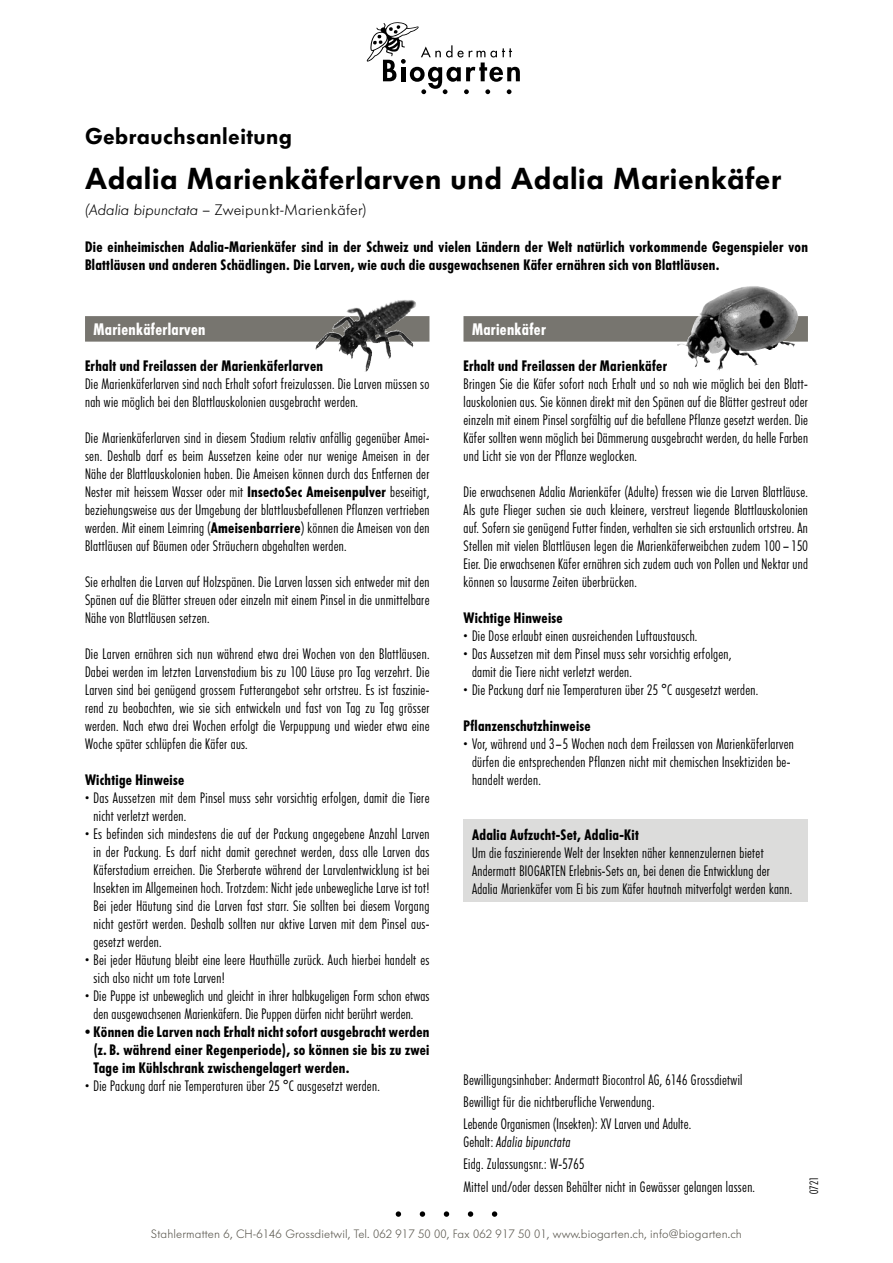
<style>
.page{position:relative;width:893px;height:1263px;background:#fff}
.page>*{position:absolute;margin:0;border:0;box-sizing:border-box;transform-origin:0 0}
.t1{font:600 30px "Futura BQ";letter-spacing:.02em;color:#000}
.t2{font:600 22.5px "Futura BQ";letter-spacing:.02em;color:#000}
.t3{font:700 condensed 16.5px "Futura BQ";letter-spacing:.02em;color:#fff}
.t4{font:300 condensed 15px/18px "Futura BQ";letter-spacing:.02em;color:#000}
.t5{font:700 condensed 15px/18px "Futura BQ";letter-spacing:.02em;color:#000;text-align:justify}
.t6{font:300 15px "Futura BQ";letter-spacing:.02em;color:#000}
.t7{font:300 12px "Futura BQ";letter-spacing:.01em;color:#57544b}
.t8{font:300 condensed 12px "Futura BQ";color:#000}
.s1{font-style:italic}
.s2{font-weight:700}
</style>
<div class="page">
<svg style="left:492px;top:1211px;width:5px;height:6px"></svg>
<svg style="left:468px;top:1211px;width:5px;height:6px"></svg>
<svg style="left:444px;top:1211px;width:5px;height:6px"></svg>
<svg style="left:420px;top:1211px;width:5px;height:6px"></svg>
<svg style="left:396px;top:1211px;width:5px;height:6px"></svg>
<svg style="left:367px;top:22px;width:153px;height:72px"></svg>
<div style="left:85px;top:316px;width:344px;height:26px;background:#77756f"></div>
<div style="left:463px;top:316px;width:345px;height:26px;background:#77756f"></div>
<div style="left:463px;top:820px;width:345px;height:82px;background:#dcdcdb"></div>
<img style="left:677px;top:286px;width:72px;height:81px">
<img style="left:346px;top:300px;width:59px;height:21px">
<h2 class="t2" style="left:85px;top:122px;width:208px">Gebrauchsanleitung</h2>
<h1 class="t1" style="left:85px;top:159px;width:698px">Adalia Marienkäferlarven und Adalia Marienkäfer</h1>
<p class="t6" style="left:85px;top:201px;width:282px"><span class="s1">(Adalia bipunctata</span> – Zweipunkt-Marienkäfer)</p>
<p class="t5" style="left:85px;top:238px;width:724px">Die einheimischen Adalia-Marienkäfer sind in der Schweiz und vielen Ländern der Welt natürlich vorkommende Gegenspieler von<br>Blattläusen und anderen Schädlingen. Die Larven, wie auch die ausgewachsenen Käfer ernähren sich von Blattläusen.</p>
<p class="t3" style="left:94px;top:319px;width:113px">Marienkäferlarven</p>
<p class="t5" style="left:85px;top:357px;width:240px">Erhalt und Freilassen der Marienkäferlarven</p>
<p class="t4" style="left:85px;top:375px;width:346px">Die Marienkäferlarven sind nach Erhalt sofort freizulassen. Die Larven müssen so nah wie möglich bei den Blattlauskolonien ausgebracht werden.</p>
<p class="t4" style="left:85px;top:429px;width:346px;text-align:justify">Die Marienkäferlarven sind in diesem Stadium relativ anfällig gegenüber Amei&shy;sen. Deshalb darf es beim Aussetzen keine oder nur wenige Ameisen in der Nähe der Blattlauskolonien haben. Die Ameisen können durch das Entfernen der Nester mit heissem Wasser oder mit <span class="s2">InsectoSec Ameisenpulver</span> beseitigt, beziehungsweise aus der Umgebung der blattlausbefallenen Pflanzen vertrieben werden. Mit einem Leimring (<span class="s2">Ameisenbarriere</span>) können die Ameisen von den Blattläusen auf Bäumen oder Sträuchern abgehalten werden.</p>
<p class="t4" style="left:85px;top:573px;width:346px;text-align:justify">Sie erhalten die Larven auf Holzspänen. Die Larven lassen sich entweder mit den Spänen auf die Blätter streuen oder einzeln mit einem Pinsel in die unmittelbare Nähe von Blattläusen setzen.</p>
<p class="t4" style="left:85px;top:645px;width:346px;text-align:justify">Die Larven ernähren sich nun während etwa drei Wochen von den Blattläusen.<br>Dabei werden im letzten Larvenstadium bis zu 100 Läuse pro Tag verzehrt. Die Larven sind bei genügend grossem Futterangebot sehr ortstreu. Es ist faszinie&shy;rend zu beobachten, wie sie sich entwickeln und fast von Tag zu Tag grösser werden. Nach etwa drei Wochen erfolgt die Verpuppung und wieder etwa eine Woche später schlüpfen die Käfer aus.</p>
<p class="t5" style="left:85px;top:771px;width:101px">Wichtige Hinweise</p>
<p class="t4" style="left:94px;top:789px;width:337px;text-indent:-9px">• Das Aussetzen mit dem Pinsel muss sehr vorsichtig erfolgen, damit die Tiere nicht verletzt werden.</p>
<p class="t4" style="left:94px;top:825px;width:337px;text-align:justify;text-indent:-9px">• Es befinden sich mindestens die auf der Packung angegebene Anzahl Larven in der Packung. Es darf nicht damit gerechnet werden, dass alle Larven das Käferstadium erreichen. Die Sterberate während der Larvalentwicklung ist bei Insekten im Allgemeinen hoch. Trotzdem: Nicht jede unbewegliche Larve ist tot!<br>Bei jeder Häutung sind die Larven fast starr. Sie sollten bei diesem Vorgang nicht gestört werden. Deshalb sollten nur aktive Larven mit dem Pinsel aus&shy;gesetzt werden.</p>
<p class="t4" style="left:94px;top:951px;width:337px;text-indent:-9px">• Bei jeder Häutung bleibt eine leere Hauthülle zurück. Auch hierbei handelt es sich also nicht um tote Larven!</p>
<p class="t4" style="left:85px;top:987px;width:346px;text-align:center">• Die Puppe ist unbeweglich und gleicht in ihrer halbkugeligen Form schon etwas den ausgewachsenen Marienkäfern. Die Puppen dürfen nicht berührt werden.</p>
<p class="t5" style="left:94px;top:1023px;width:337px;text-indent:-9px">• Können die Larven nach Erhalt nicht sofort ausgebracht werden (z. B. während einer Regenperiode), so können sie bis zu zwei Tage im Kühlschrank zwischengelagert werden.</p>
<p class="t4" style="left:85px;top:1077px;width:296px">• Die Packung darf nie Temperaturen über 25 °C ausgesetzt werden.</p>
<p class="t3" style="left:472px;top:319px;width:75px">Marienkäfer</p>
<p class="t5" style="left:463px;top:357px;width:205px">Erhalt und Freilassen der Marienkäfer</p>
<p class="t4" style="left:463px;top:375px;width:346px;text-align:justify">Bringen Sie die Käfer sofort nach Erhalt und so nah wie möglich bei den Blatt&shy;lauskolonien aus. Sie können direkt mit den Spänen auf die Blätter gestreut oder einzeln mit einem Pinsel sorgfältig auf die befallene Pflanze gesetzt werden. Die Käfer sollten wenn möglich bei Dämmerung ausgebracht werden, da helle Farben und Licht sie von der Pflanze weglocken.</p>
<p class="t4" style="left:463px;top:483px;width:346px;text-align:justify">Die erwachsenen Adalia Marienkäfer (Adulte) fressen wie die Larven Blattläuse.<br>Als gute Flieger suchen sie auch kleinere, verstreut liegende Blattlauskolonien auf. Sofern sie genügend Futter finden, verhalten sie sich erstaunlich ortstreu. An Stellen mit vielen Blattläusen legen die Marienkäferweibchen zudem 100–150<br>Eier. Die erwachsenen Käfer ernähren sich zudem auch von Pollen und Nektar und können so lausarme Zeiten überbrücken.</p>
<p class="t5" style="left:463px;top:609px;width:101px">Wichtige Hinweise</p>
<p class="t4" style="left:463px;top:627px;width:235px">• Die Dose erlaubt einen ausreichenden Luftaustausch.</p>
<p class="t4" style="left:472px;top:645px;width:261px;text-indent:-9px">• Das Aussetzen mit dem Pinsel muss sehr vorsichtig erfolgen, damit die Tiere nicht verletzt werden.</p>
<p class="t4" style="left:463px;top:681px;width:296px">• Die Packung darf nie Temperaturen über 25 °C ausgesetzt werden.</p>
<p class="t5" style="left:463px;top:717px;width:129px">Pflanzenschutzhinweise</p>
<p class="t4" style="left:472px;top:735px;width:323px;text-indent:-9px">• Vor, während und 3–5 Wochen nach dem Freilassen von Marienkäferlarven dürfen die entsprechenden Pflanzen nicht mit chemischen Insektiziden be&shy;handelt werden.</p>
<p class="t5" style="left:472px;top:825px;width:168px">Adalia Aufzucht-Set, Adalia-Kit</p>
<p class="t4" style="left:472px;top:843px;width:322px">Um die faszinierende Welt der Insekten näher kennenzulernen bietet<br>Andermatt BIOGARTEN Erlebnis-Sets an, bei denen die Entwicklung der<br>Adalia Marienkäfer vom Ei bis zum Käfer hautnah mitverfolgt werden kann.</p>
<p class="t4" style="left:463px;top:1068px;width:280px;line-height:22.2px">Bewilligungsinhaber: Andermatt Biocontrol AG, 6146 Grossdietwil<br>Bewilligt für die nichtberufliche Verwendung.<br>Lebende Organismen (Insekten): XV Larven und Adulte.</p>
<p class="t4" style="left:463px;top:1130px;width:293px;line-height:22.2px">Gehalt: <span class="s1">Adalia bipunctata<br></span>Eidg. Zulassungsnr.: W-5765<br>Mittel und/oder dessen Behälter nicht in Gewässer gelangen lassen.</p>
<p class="t8" style="left:806px;top:1194px;width:18px;rotate:-90deg">0721</p>
<p class="t7" style="left:151px;top:1226px;width:592px">Stahlermatten 6, CH-6146 Grossdietwil, Tel. 062 917 50 00, Fax 062 917 50 01, www.biogarten.ch, info@biogarten.ch</p>
</div>
